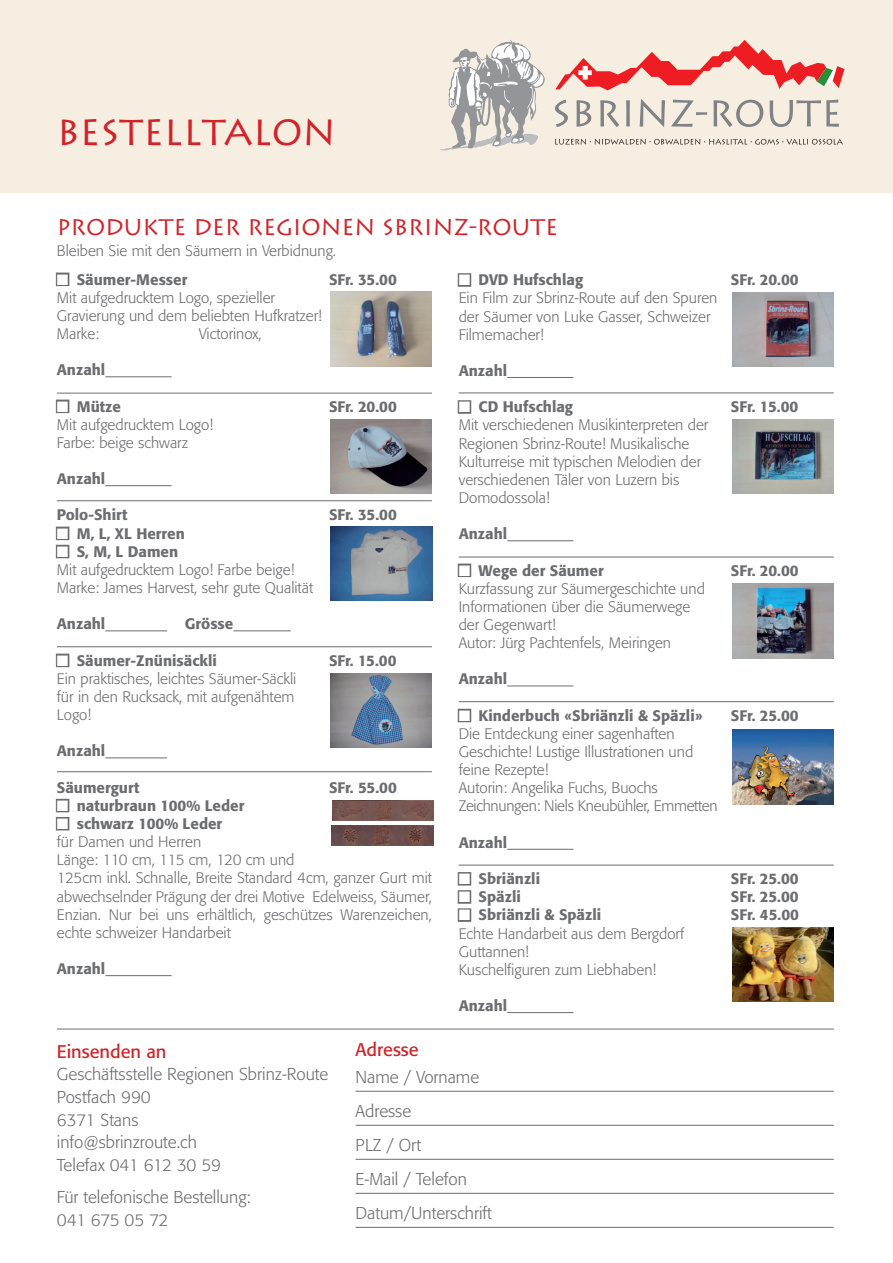
<style>
.page{position:relative;width:893px;height:1263px;background:#fff}
.page>*{position:absolute;margin:0;border:0;box-sizing:border-box;transform-origin:0 0}
.t1{font:36.3px "Lithos Pro";color:#d1232a}
.t2{font:22.65px "Lithos Pro";color:#d1232a}
.t3{font:18.15px "Formata";color:#d1232a}
.t4{font:300 16.95px/22.6px "Formata";color:#6c6d70}
.t5{font:300 15.15px/18.1px "Formata";color:#6c6d70}
.t6{font:500 15.15px "Formata";color:#6c6d70}
.s1{color:#fff}
.s2{font-weight:500}
</style>
<div class="page">
<div style="left:0;top:0;width:893px;height:192px;background:#f6eee1"></div>
<svg style="left:555px;top:40px;width:289px;height:50px"></svg>
<svg style="left:555px;top:139px;width:288px;height:6px"></svg>
<svg style="left:555px;top:100px;width:13px;height:27px"></svg>
<svg style="left:576px;top:100px;width:15px;height:27px"></svg>
<svg style="left:600px;top:100px;width:19px;height:27px"></svg>
<svg style="left:626px;top:100px;width:4px;height:26px"></svg>
<svg style="left:640px;top:99px;width:25px;height:28px"></svg>
<svg style="left:671px;top:100px;width:36px;height:27px"></svg>
<svg style="left:713px;top:100px;width:50px;height:27px"></svg>
<svg style="left:770px;top:100px;width:69px;height:27px"></svg>
<svg style="left:440px;top:40px;width:105px;height:110px"></svg>
<hr style="left:356px;top:1091px;width:478px;height:1px;background:#6c6d70">
<hr style="left:356px;top:1125px;width:478px;height:1px;background:#6c6d70">
<hr style="left:356px;top:1159px;width:478px;height:1px;background:#6c6d70">
<hr style="left:356px;top:1193px;width:478px;height:1px;background:#6c6d70">
<hr style="left:356px;top:1227px;width:478px;height:1px;background:#6c6d70">
<hr style="left:105px;top:376px;width:67px;height:1px;background:#6c6d70">
<hr style="left:105px;top:485px;width:67px;height:1px;background:#6c6d70">
<hr style="left:105px;top:630px;width:62px;height:1px;background:#6c6d70">
<hr style="left:233px;top:630px;width:58px;height:1px;background:#6c6d70">
<hr style="left:105px;top:757px;width:62px;height:1px;background:#6c6d70">
<hr style="left:105px;top:975px;width:67px;height:1px;background:#6c6d70">
<div style="left:56px;top:273px;width:13px;height:13px;border:3px solid #6c6d70"></div>
<div style="left:56px;top:400px;width:13px;height:13px;border:3px solid #6c6d70"></div>
<div style="left:56px;top:527px;width:13px;height:13px;border:3px solid #6c6d70"></div>
<div style="left:56px;top:545px;width:13px;height:13px;border:3px solid #6c6d70"></div>
<div style="left:56px;top:654px;width:13px;height:13px;border:3px solid #6c6d70"></div>
<div style="left:56px;top:799px;width:13px;height:13px;border:3px solid #6c6d70"></div>
<div style="left:56px;top:817px;width:13px;height:13px;border:3px solid #6c6d70"></div>
<img style="left:330px;top:292px;width:102px;height:74px">
<hr style="left:507px;top:377px;width:66px;height:1px;background:#6c6d70">
<hr style="left:507px;top:540px;width:66px;height:1px;background:#6c6d70">
<hr style="left:507px;top:686px;width:66px;height:1px;background:#6c6d70">
<hr style="left:507px;top:849px;width:66px;height:1px;background:#6c6d70">
<hr style="left:507px;top:1012px;width:66px;height:1px;background:#6c6d70">
<div style="left:458px;top:273px;width:13px;height:14px;border:3px solid #6c6d70"></div>
<div style="left:458px;top:400px;width:13px;height:14px;border:3px solid #6c6d70"></div>
<div style="left:458px;top:564px;width:13px;height:13px;border:3px solid #6c6d70"></div>
<div style="left:458px;top:709px;width:13px;height:13px;border:3px solid #6c6d70"></div>
<div style="left:458px;top:872px;width:13px;height:13px;border:3px solid #6c6d70"></div>
<div style="left:458px;top:890px;width:13px;height:14px;border:3px solid #6c6d70"></div>
<div style="left:458px;top:908px;width:13px;height:14px;border:3px solid #6c6d70"></div>
<img style="left:732px;top:292px;width:102px;height:75px">
<img style="left:732px;top:419px;width:102px;height:75px">
<img style="left:732px;top:584px;width:102px;height:74px">
<img style="left:732px;top:730px;width:102px;height:74px">
<img style="left:732px;top:927px;width:102px;height:75px">
<img style="left:330px;top:419px;width:102px;height:75px">
<img style="left:331px;top:526px;width:102px;height:75px">
<img style="left:330px;top:673px;width:102px;height:74px">
<img style="left:332px;top:800px;width:102px;height:21px">
<img style="left:332px;top:825px;width:102px;height:21px">
<hr style="left:57px;top:393px;width:375px;height:1px;background:#6c6d70">
<hr style="left:57px;top:500px;width:375px;height:1px;background:#6c6d70">
<hr style="left:57px;top:1028px;width:777px;height:1px;background:#6c6d70">
<hr style="left:57px;top:646px;width:375px;height:1px;background:#6c6d70">
<hr style="left:57px;top:771px;width:375px;height:1px;background:#6c6d70">
<hr style="left:459px;top:392px;width:375px;height:1px;background:#6c6d70">
<hr style="left:459px;top:556px;width:375px;height:1px;background:#6c6d70">
<hr style="left:459px;top:701px;width:375px;height:1px;background:#6c6d70">
<hr style="left:459px;top:865px;width:375px;height:1px;background:#6c6d70">
<h1 class="t1" style="left:57px;top:111px;width:280px">B ESTELLTALON</h1>
<h2 class="t2" style="left:57px;top:215px;width:152px">PRODUKTE DER</h2>
<h2 class="t2" style="left:247px;top:215px;width:312px">REGIONEN SBRINZ-ROUTE</h2>
<p class="t5" style="left:57px;top:241px;width:281px">Bleiben Sie mit den Säumern in Verbidnung.</p>
<p class="t6" style="left:57px;top:270px;width:132px"><span class="s1">■</span> Säumer-Messer</p>
<p class="t6" style="left:329px;top:270px;width:69px">SFr. 35.00</p>
<p class="t5" style="left:57px;top:288px;width:267px">Mit aufgedrucktem Logo, spezieller<br>Gravierung und dem beliebten Hufkratzer!<br>Marke:</p>
<p class="t5" style="left:199px;top:325px;width:65px">Victorinox,</p>
<p class="t6" style="left:57px;top:361px;width:50px">Anzahl</p>
<p class="t6" style="left:57px;top:397px;width:66px"><span class="s1">■</span> Mütze</p>
<p class="t6" style="left:329px;top:397px;width:69px">SFr. 20.00</p>
<p class="t5" style="left:57px;top:415px;width:158px">Mit aufgedrucktem Logo!<br>Farbe: beige schwarz</p>
<p class="t6" style="left:57px;top:469px;width:50px">Anzahl</p>
<p class="t6" style="left:57px;top:506px;width:72px">Polo-Shirt</p>
<p class="t6" style="left:329px;top:506px;width:69px">SFr. 35.00</p>
<p class="t6" style="left:57px;top:524px;width:129px"><span class="s1">■</span> M, L, XL Herren</p>
<p class="t5" style="left:57px;top:542px;width:258px"><span class="s1">■</span> <span class="s2">S, M, L Damen<br></span>Mit aufgedrucktem Logo! Farbe beige!<br>Marke: James Harvest, sehr gute Qualität</p>
<p class="t6" style="left:57px;top:615px;width:50px">Anzahl</p>
<p class="t6" style="left:185px;top:615px;width:50px">Grösse</p>
<p class="t6" style="left:57px;top:651px;width:162px"><span class="s1">■</span> Säumer-Znünisäckli</p>
<p class="t6" style="left:329px;top:651px;width:69px">SFr. 15.00</p>
<p class="t5" style="left:57px;top:669px;width:241px">Ein praktisches, leichtes Säumer-Säckli für in den Rucksack, mit aufgenähtem<br>Logo!</p>
<p class="t6" style="left:57px;top:742px;width:50px">Anzahl</p>
<p class="t6" style="left:57px;top:778px;width:84px">Säumergurt</p>
<p class="t6" style="left:329px;top:778px;width:69px">SFr. 55.00</p>
<p class="t6" style="left:57px;top:796px;width:189px"><span class="s1">■</span> naturbraun 100% Leder</p>
<p class="t5" style="left:57px;top:815px;width:377px"><span class="s1">■</span> <span class="s2">schwarz 100% Leder<br></span>für Damen und Herren<br>Länge: 110 cm, 115 cm, 120 cm und<br>125cm inkl. Schnalle, Breite Standard 4cm, ganzer Gurt mit abwechselnder Prägung der drei Motive Edelweiss, Säumer, Enzian. Nur bei uns erhältlich, geschützes Warenzeichen, echte schweizer Handarbeit</p>
<p class="t6" style="left:57px;top:959px;width:50px">Anzahl</p>
<p class="t6" style="left:459px;top:271px;width:126px"><span class="s1">■</span> DVD Hufschlag</p>
<p class="t6" style="left:731px;top:271px;width:69px">SFr. 20.00</p>
<p class="t5" style="left:459px;top:289px;width:260px">Ein Film zur Sbrinz-Route auf den Spuren der Säumer von Luke Gasser, Schweizer<br>Filmemacher!</p>
<p class="t6" style="left:459px;top:361px;width:50px">Anzahl</p>
<p class="t6" style="left:459px;top:398px;width:116px"><span class="s1">■</span> CD Hufschlag</p>
<p class="t6" style="left:731px;top:398px;width:69px">SFr. 15.00</p>
<p class="t5" style="left:459px;top:416px;width:251px">Mit verschiedenen Musikinterpreten der Regionen Sbrinz-Route! Musikalische Kulturreise mit typischen Melodien der verschiedenen Täler von Luzern bis Domodossola!</p>
<p class="t6" style="left:459px;top:525px;width:50px">Anzahl</p>
<p class="t6" style="left:459px;top:561px;width:146px"><span class="s1">■</span> Wege der Säumer</p>
<p class="t6" style="left:731px;top:561px;width:69px">SFr. 20.00</p>
<p class="t5" style="left:459px;top:579px;width:248px">Kurzfassung zur Säumergeschichte und<br>Informationen über die Säumerwege der Gegenwart!<br>Autor: Jürg Pachtenfels, Meiringen</p>
<p class="t6" style="left:459px;top:670px;width:50px">Anzahl</p>
<p class="t6" style="left:459px;top:706px;width:245px"><span class="s1">■</span> Kinderbuch «Sbriänzli &amp; Späzli»</p>
<p class="t6" style="left:731px;top:706px;width:69px">SFr. 25.00</p>
<p class="t5" style="left:459px;top:725px;width:260px">Die Entdeckung einer sagenhaften Geschichte! Lustige Illustrationen und feine Rezepte!<br>Autorin: Angelika Fuchs, Buochs Zeichnungen: Niels Kneubühler, Emmetten</p>
<p class="t6" style="left:459px;top:833px;width:50px">Anzahl</p>
<p class="t6" style="left:459px;top:869px;width:83px"><span class="s1">■</span> Sbriänzli</p>
<p class="t6" style="left:731px;top:869px;width:69px">SFr. 25.00</p>
<p class="t6" style="left:459px;top:887px;width:64px"><span class="s1">■</span> Späzli</p>
<p class="t6" style="left:731px;top:887px;width:69px">SFr. 25.00</p>
<p class="t6" style="left:459px;top:906px;width:144px"><span class="s1">■</span> Sbriänzli &amp; Späzli</p>
<p class="t6" style="left:731px;top:906px;width:70px">SFr. 45.00</p>
<p class="t5" style="left:459px;top:924px;width:227px">Echte Handarbeit aus dem Bergdorf<br>Guttannen!<br>Kuschelfiguren zum Liebhaben!</p>
<p class="t6" style="left:459px;top:996px;width:50px">Anzahl</p>
<p class="t3" style="left:57px;top:1040px;width:111px">Einsenden an</p>
<p class="t4" style="left:57px;top:1063px;width:273px">Geschäftsstelle Regionen Sbrinz-Route<br>Postfach 990<br>6371 Stans<br>info@sbrinzroute.ch<br>Telefax 041 612 30 59</p>
<p class="t4" style="left:57px;top:1186px;width:195px">Für telefonische Bestellung:<br>041 675 05 72</p>
<p class="t3" style="left:356px;top:1039px;width:65px">Adresse</p>
<p class="t4" style="left:356px;top:1060px;width:138px;line-height:34px">Name / Vorname<br>Adresse<br>PLZ / Ort<br>E-Mail / Telefon<br>Datum/Unterschrift</p>
</div>
